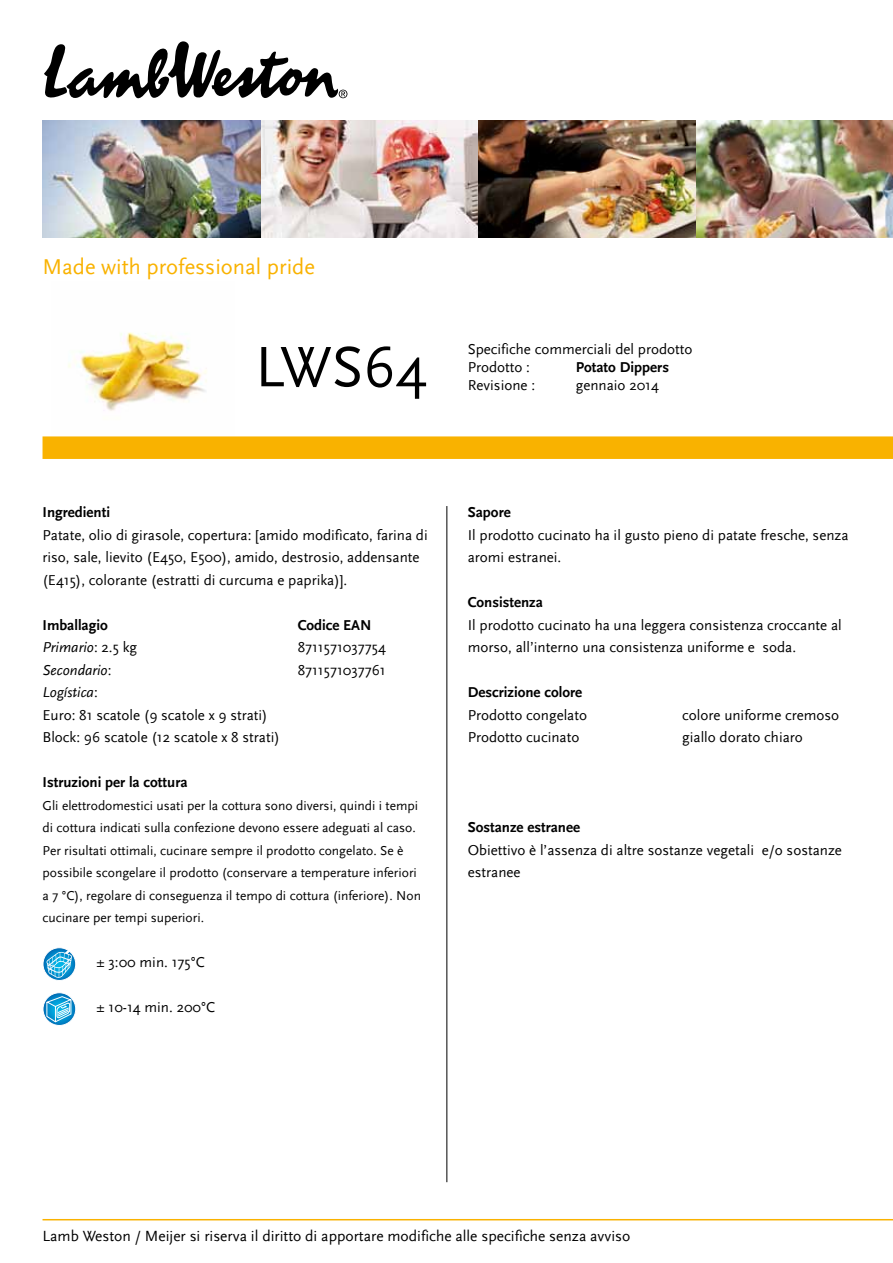
<style>
.page{position:relative;width:893px;height:1263px;background:#fff}
.page>*{position:absolute;margin:0;border:0;box-sizing:border-box;transform-origin:0 0}
.t1{font:59.55px "Scala Sans";color:#000}
.t2{font:22.5px "Scala Sans";color:#f9b200}
.t3{font:15.45px "Scala Sans";color:#000}
.t4{font:15px/22.5px "Scala Sans";color:#000}
.t5{font:700 15px "Scala Sans";color:#000}
.t6{font:italic 15px "Scala Sans";color:#000}
.t7{font:13.5px/22.5px "Scala Sans";color:#000}
.s1{font-style:normal}
.s2{font-style:italic}
</style>
<div class="page">
<svg style="left:44px;top:41px;width:303px;height:57px"></svg>
<img style="left:43px;top:121px;width:850px;height:116px">
<hr style="left:43px;top:1219px;width:850px;height:1px;background:#f9b200">
<img style="left:68px;top:332px;width:139px;height:79px">
<div style="left:43px;top:436px;width:850px;height:23px;background:#f9b200"></div>
<svg style="left:43px;top:948px;width:33px;height:32px"></svg>
<div style="left:43px;top:947px;width:33px;height:34px;border:1px solid #fff;border-radius:50%"></div>
<svg style="left:46px;top:948px;width:27px;height:30px"></svg>
<svg style="left:43px;top:993px;width:33px;height:32px"></svg>
<div style="left:43px;top:992px;width:33px;height:34px;border:1px solid #fff;border-radius:50%"></div>
<svg style="left:46px;top:996px;width:26px;height:27px"></svg>
<hr style="left:446px;top:506px;width:1px;height:676px;background:#000">
<h2 class="t2" style="left:43px;top:255px;width:274px">Made with professional pride</h2>
<h1 class="t1" style="left:255px;top:335px;width:174px">LWS64</h1>
<p class="t4" style="left:468px;top:340px;width:226px;line-height:18px">Specifiche commerciali del prodotto<br>Prodotto :</p>
<p class="t5" style="left:576px;top:358px;width:95px">Potato Dippers</p>
<p class="t4" style="left:468px;top:374px;width:69px">Revisione :</p>
<p class="t4" style="left:576px;top:374px;width:85px">gennaio 2014</p>
<p class="t5" style="left:43px;top:504px;width:69px">Ingredienti</p>
<p class="t4" style="left:43px;top:524px;width:387px">Patate, olio di girasole, copertura: [amido modificato, farina di riso, sale, lievito (E450, E500), amido, destrosio, addensante (E415), colorante (estratti di curcuma e paprika)].</p>
<p class="t5" style="left:43px;top:616px;width:67px">Imballagio</p>
<p class="t5" style="left:298px;top:616px;width:75px">Codice EAN</p>
<p class="t6" style="left:43px;top:639px;width:96px">Primario<span class="s1">: 2.5 kg</span></p>
<p class="t4" style="left:298px;top:636px;width:90px">8711571037754</p>
<p class="t6" style="left:43px;top:661px;width:71px">Secondario<span class="s1">:</span></p>
<p class="t4" style="left:298px;top:659px;width:90px">8711571037761</p>
<p class="t4" style="left:43px;top:681px;width:239px"><span class="s2">Logística</span>:<br>Euro: 81 scatole (9 scatole x 9 strati)<br>Block: 96 scatole (12 scatole x 8 strati)</p>
<p class="t5" style="left:43px;top:774px;width:147px">Istruzioni per la cottura</p>
<p class="t7" style="left:43px;top:794px;width:380px">Gli elettrodomestici usati per la cottura sono diversi, quindi i tempi di cottura indicati sulla confezione devono essere adeguati al caso.<br>Per risultati ottimali, cucinare sempre il prodotto congelato. Se è possibile scongelare il prodotto (conservare a temperature inferiori a 7 °C), regolare di conseguenza il tempo di cottura (inferiore). Non cucinare per tempi superiori.</p>
<p class="t4" style="left:97px;top:951px;width:110px">± 3:00 min. 175°C</p>
<p class="t4" style="left:97px;top:996px;width:120px">± 10-14 min. 200°C</p>
<p class="t5" style="left:468px;top:504px;width:45px">Sapore</p>
<p class="t4" style="left:468px;top:524px;width:382px">Il prodotto cucinato ha il gusto pieno di patate fresche, senza aromi estranei.</p>
<p class="t5" style="left:468px;top:594px;width:77px">Consistenza</p>
<p class="t4" style="left:468px;top:614px;width:375px">Il prodotto cucinato ha una leggera consistenza croccante al morso, all’interno una consistenza uniforme e soda.</p>
<p class="t5" style="left:468px;top:684px;width:116px">Descrizione colore</p>
<p class="t4" style="left:468px;top:704px;width:121px">Prodotto congelato</p>
<p class="t4" style="left:682px;top:704px;width:158px">colore uniforme cremoso</p>
<p class="t4" style="left:468px;top:726px;width:113px">Prodotto cucinato</p>
<p class="t4" style="left:682px;top:726px;width:122px">giallo dorato chiaro</p>
<p class="t5" style="left:468px;top:819px;width:114px">Sostanze estranee</p>
<p class="t4" style="left:468px;top:839px;width:376px">Obiettivo è l’assenza di altre sostanze vegetali e/o sostanze estranee</p>
<p class="t3" style="left:43px;top:1227px;width:589px">Lamb Weston / Meijer si riserva il diritto di apportare modifiche alle specifiche senza avviso</p>
</div>
